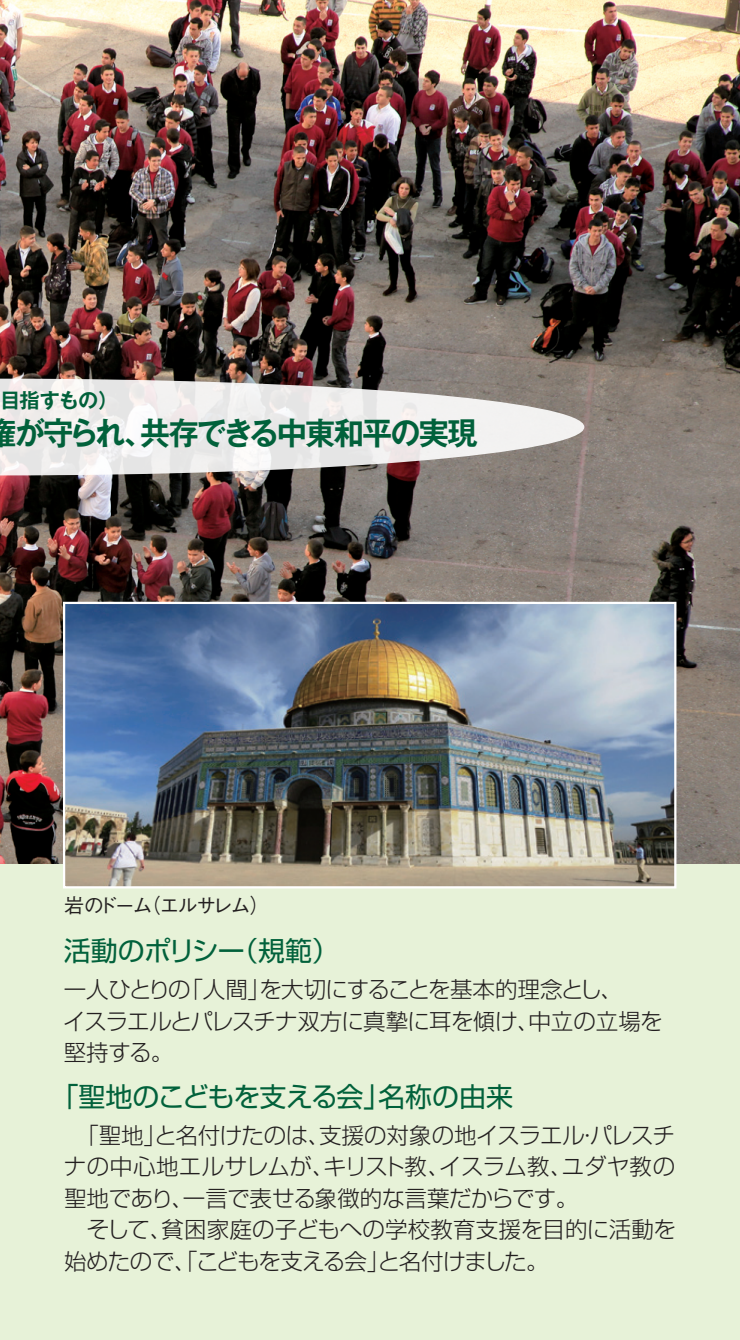
<style>
.page{position:relative;width:740px;height:1340px;background:#fff}
.page>*{position:absolute;margin:0;border:0;box-sizing:border-box;transform-origin:0 0}
.t1{font:700 31.5px "Gothic MB101 Pro De";letter-spacing:-.065em;color:#01613b;scale:.96 1}
.t2{font:27px "Shin Go Pro";letter-spacing:-.02em;color:#01613b}
.t3{font:300 22.5px/31.5px "Shin Go Pro";letter-spacing:-.02em;color:#231f20}
.t4{font:500 20.25px "Gothic BBB Pro";letter-spacing:-.125em;color:#231f20}
.t5{font:700 20.25px "Gothic MB101 Pro De";letter-spacing:-.045em;color:#01613b}
</style>
<div class="page">
<img style="left:0;top:0;width:740px;height:864px">
<div style="left:0;top:864px;width:740px;height:475px;background:#e7f2d8"></div>
<img style="left:66px;top:605px;width:607px;height:280px">
<div style="left:63px;top:602px;width:613px;height:286px;border:2px solid #fff"></div>
<svg style="left:0;top:378px;width:584px;height:97px;fill:#ece9e9"></svg>
<p class="t5" style="left:0;top:383px;width:120px">目指すもの）</p>
<h1 class="t1" style="left:-13px;top:406px;width:513px">権が守られ、共存できる中東和平の実現</h1>
<p class="t4" style="left:64px;top:889px;width:207px">岩のドーム（エルサレム）</p>
<p class="t2" style="left:64px;top:929px;width:277px">活動のポリシー（規範）</p>
<p class="t3" style="left:63px;top:971px;width:601px">一人ひとりの「人間」を大切にすることを基本的理念とし、<br>イスラエルとパレスチナ双方に真摯に耳を傾け、中立の立場を堅持する。</p>
<p class="t2" style="left:52px;top:1074px;width:463px">「聖地のこどもを支える会」名称の由来</p>
<p class="t3" style="left:64px;top:1116px;width:613px">　「聖地」と名付けたのは、支援の対象の地イスラエル・パレスチナの中心地エルサレムが、キリスト教、イスラム教、ユダヤ教の聖地であり、一言で表せる象徴的な言葉だからです。<br>　そして、貧困家庭の子どもへの学校教育支援を目的に活動を始めたので、「こどもを支える会」と名付けました。</p>
</div>
